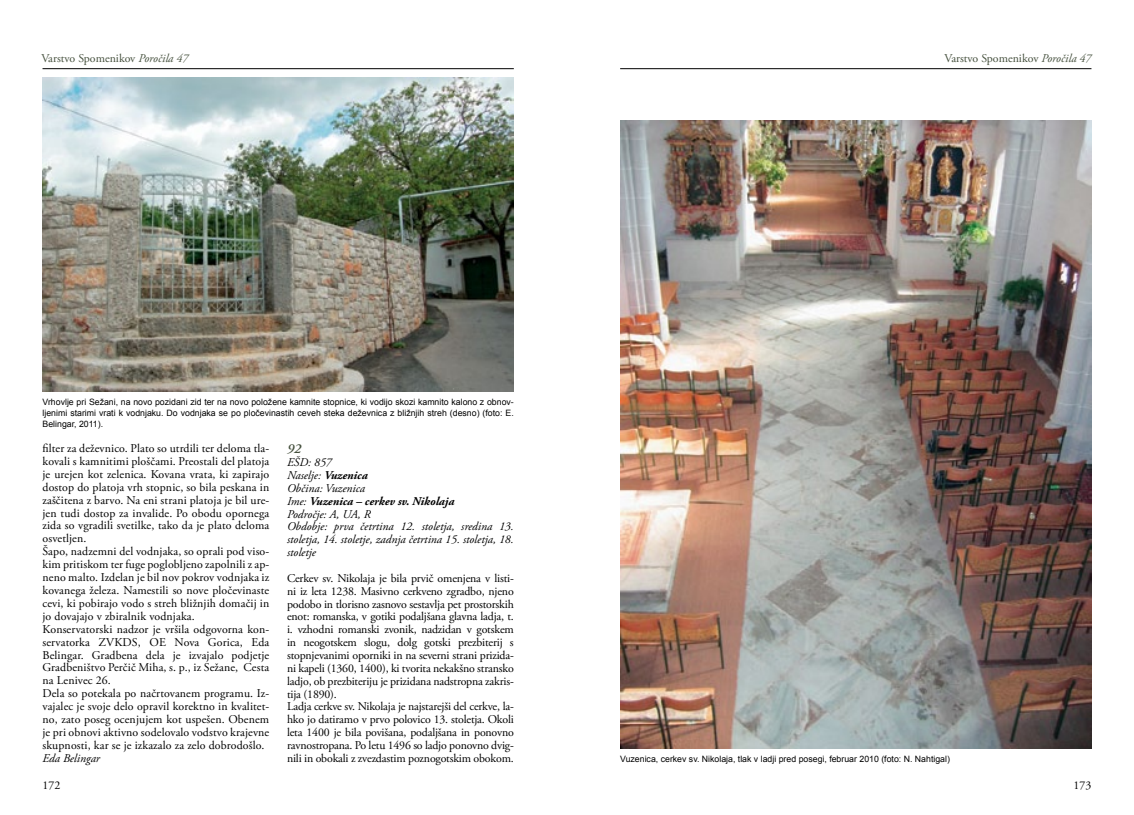
<style>
.page{position:relative;width:1134px;height:815px;background:#fff}
.page>*{position:absolute;margin:0;border:0;box-sizing:border-box;transform-origin:0 0}
.tekst{font:italic 600 13.75px "Adobe Garamond Pro";color:#45503d}
.tekst-2{font:11.88px/12.9px "Adobe Garamond Pro";letter-spacing:.01em;color:#000;text-align:justify}
.tekst-3{font:italic 11.88px/12.9px "Adobe Garamond Pro";color:#000;text-align:justify}
.t1{font:11.88px "Adobe Garamond Pro";color:#45503d}
.tekst-4{font:italic 700 11.88px "Adobe Garamond Pro";color:#000}
.tekst-5{font:8.75px/11.2px "Arial";color:#000;text-align:justify}
.s1{font-style:italic}
.s2{font-weight:700}
.s3{font-weight:400}
</style>
<div class="page">
<hr style="left:43px;top:68px;width:471px;height:1px;background:#000">
<hr style="left:620px;top:68px;width:471px;height:1px;background:#000">
<img style="left:42px;top:78px;width:472px;height:313px">
<img style="left:620px;top:120px;width:471px;height:628px">
<p class="t1" style="left:41px;top:51px;width:149px">Varstvo Spomenikov <span class="s1">Poročila 47</span></p>
<p class="t1" style="left:944px;top:51px;width:149px">Varstvo Spomenikov <span class="s1">Poročila 47</span></p>
<p class="tekst-5" style="left:43px;top:396px;width:473px">Vrhovlje pri Sežani, na novo pozidani zid ter na novo položene kamnite stopnice, ki vodijo skozi kamnito kalono z obnov&shy;ljenimi starimi vrati k vodnjaku. Do vodnjaka se po pločevinastih ceveh steka deževnica z bližnjih streh (desno) (foto: E.<br>Belingar, 2011).</p>
<p class="tekst-2" style="left:43px;top:442px;width:228px">filter za deževnico. Plato so utrdili ter deloma tla&shy;kovali s kamnitimi ploščami. Preostali del platoja je urejen kot zelenica. Kovana vrata, ki zapirajo dostop do platoja vrh stopnic, so bila peskana in zaščitena z barvo. Na eni strani platoja je bil ure&shy;jen tudi dostop za invalide. Po obodu opornega zida so vgradili svetilke, tako da je plato deloma osvetljen.</p>
<p class="tekst-2" style="left:43px;top:545px;width:228px">Šapo, nadzemni del vodnjaka, so oprali pod viso&shy;kim pritiskom ter fuge poglobljeno zapolnili z ap&shy;neno malto. Izdelan je bil nov pokrov vodnjaka iz kovanega železa. Namestili so nove pločevinaste cevi, ki pobirajo vodo s streh bližnjih domačij in jo dovajajo v zbiralnik vodnjaka.</p>
<p class="tekst-2" style="left:43px;top:623px;width:228px">Konservatorski nadzor je vršila odgovorna kon&shy;servatorka ZVKDS, OE Nova Gorica, Eda Belingar. Gradbena dela je izvajalo podjetje Gradbeništvo Perčič Miha, s. p., iz Sežane, Cesta na Lenivec 26.</p>
<p class="tekst-2" style="left:43px;top:687px;width:228px">Dela so potekala po načrtovanem programu. Iz&shy;vajalec je svoje delo opravil korektno in kvalitet&shy;no, zato poseg ocenjujem kot uspešen. Obenem je pri obnovi aktivno sodelovalo vodstvo krajevne skupnosti, kar se je izkazalo za zelo dobrodošlo.</p>
<p class="tekst-3" style="left:43px;top:752px;width:59px">Eda Belingar</p>
<p class="tekst" style="left:287px;top:441px;width:16px">92</p>
<p class="tekst-3" style="left:287px;top:456px;width:46px">EŠD: 857</p>
<p class="tekst-3" style="left:287px;top:469px;width:82px">Naselje: <span class="s2">Vuzenica</span></p>
<p class="tekst-3" style="left:287px;top:482px;width:80px">Občina: Vuzenica</p>
<p class="tekst-4" style="left:287px;top:494px;width:169px"><span class="s3">Ime:</span> Vuzenica – cerkev sv. Nikolaja</p>
<p class="tekst-3" style="left:287px;top:508px;width:85px">Področje: A, UA, R</p>
<p class="tekst-3" style="left:287px;top:521px;width:228px">Obdobje: prva četrtina 12. stoletja, sredina 13. stoletja, 14. stoletje, zadnja četrtina 15. stoletja, 18. stoletje</p>
<p class="tekst-2" style="left:287px;top:572px;width:228px">Cerkev sv. Nikolaja je bila prvič omenjena v listi&shy;ni iz leta 1238. Masivno cerkveno zgradbo, njeno podobo in tlorisno zasnovo sestavlja pet prostorskih enot: romanska, v gotiki podaljšana glavna ladja, t. i. vzhodni romanski zvonik, nadzidan v gotskem in neogotskem slogu, dolg gotski prezbiterij s stopnjevanimi oporniki in na severni strani prizida&shy;ni kapeli (1360, 1400), ki tvorita nekakšno stransko ladjo, ob prezbiteriju je prizidana nadstropna zakris&shy;tija (1890).</p>
<p class="tekst-2" style="left:287px;top:701px;width:228px">Ladja cerkve sv. Nikolaja je najstarejši del cerkve, la&shy;hko jo datiramo v prvo polovico 13. stoletja. Okoli leta 1400 je bila povišana, podaljšana in ponovno ravnostropana. Po letu 1496 so ladjo ponovno dvig&shy;nili in obokali z zvezdastim poznogotskim obokom.</p>
<p class="tekst-5" style="left:620px;top:753px;width:331px">Vuzenica, cerkev sv. Nikolaja, tlak v ladji pred posegi, februar 2010 (foto: N. Nahtigal)</p>
<p class="tekst-2" style="left:43px;top:779px;width:19px">172</p>
<p class="tekst-2" style="left:1074px;top:779px;width:19px">173</p>
</div>
